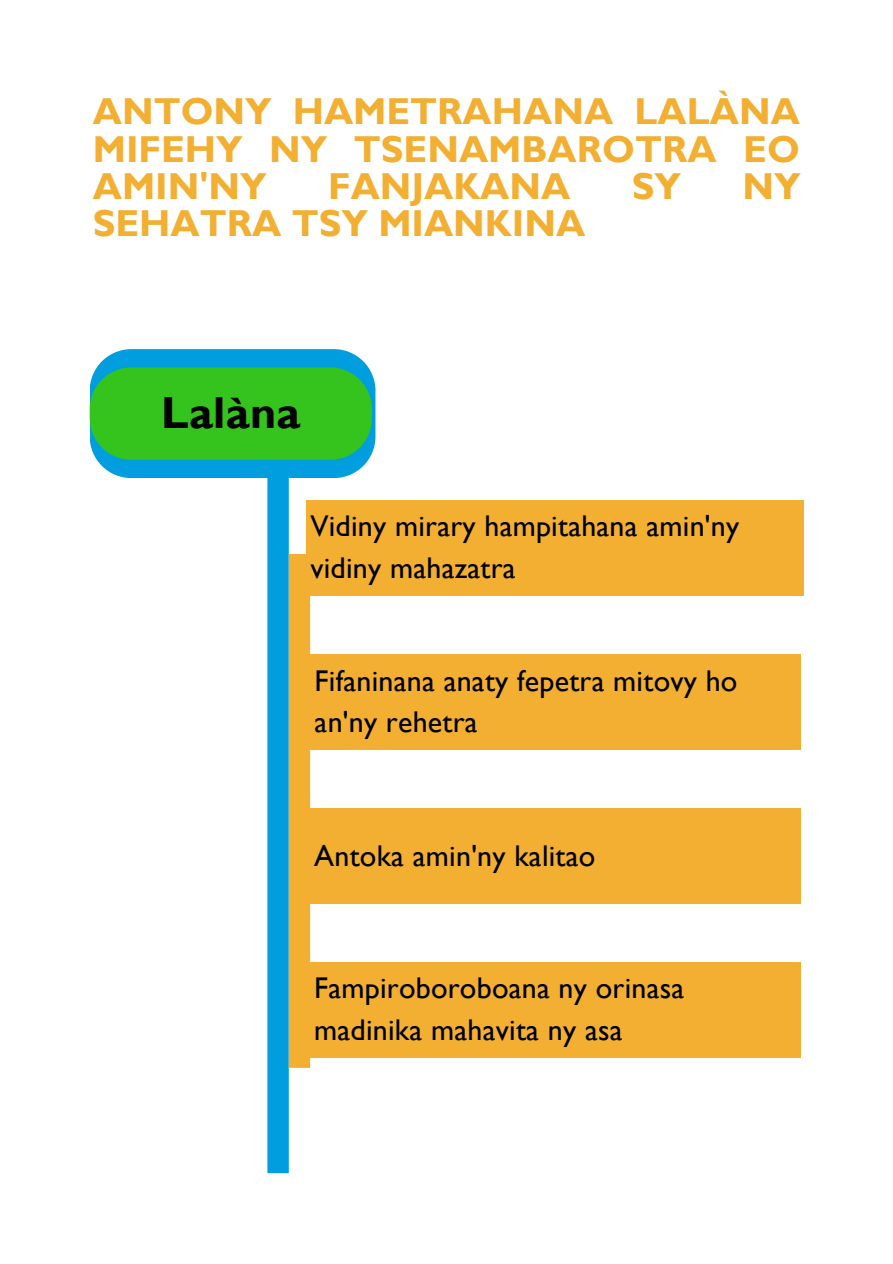
<style>
.page{position:relative;width:893px;height:1264px;background:#fff}
.page>*{position:absolute;margin:0;border:0;box-sizing:border-box;transform-origin:0 0}
.t1{font:700 45px "Gill Sans";letter-spacing:.01em;color:#000}
.t2{font:700 37.5px/37px "Gill Sans";color:#f2af32;text-align:justify}
.t3{font:30px/41.5px "Gill Sans";letter-spacing:.01em;color:#000}
</style>
<div class="page">
<svg style="left:90px;top:349px;width:285px;height:129px;background:#2dbb5d"></svg>
<div style="left:306px;top:500px;width:497px;height:95px;background:#f2af32"></div>
<div style="left:310px;top:654px;width:490px;height:95px;background:#f2af32"></div>
<div style="left:310px;top:808px;width:490px;height:95px;background:#f2af32"></div>
<div style="left:310px;top:962px;width:490px;height:95px;background:#f2af32"></div>
<div style="left:267px;top:463px;width:22px;height:710px;background:#009edf"></div>
<div style="left:289px;top:554px;width:21px;height:513px;background:#f2af32"></div>
<p class="t2" style="left:93px;top:93px;width:708px">ANTONY HAMETRAHANA LALÀNA MIFEHY NY TSENAMBAROTRA EO AMIN'NY</p>
<p class="t2" style="left:328px;top:167px;width:244px">FANJAKANA</p>
<p class="t2" style="left:631px;top:167px;width:51px">SY</p>
<p class="t2" style="left:742px;top:167px;width:60px">NY</p>
<p class="t2" style="left:93px;top:204px;width:494px">SEHATRA TSY MIANKINA</p>
<p class="t1" style="left:161px;top:386px;width:141px">Lalàna</p>
<p class="t3" style="left:310px;top:505px;width:430px">Vidiny mirary hampitahana amin'ny vidiny mahazatra</p>
<p class="t3" style="left:314px;top:659px;width:424px">Fifaninana anaty fepetra mitovy ho an'ny rehetra</p>
<p class="t3" style="left:314px;top:834px;width:283px">Antoka amin'ny kalitao</p>
<p class="t3" style="left:314px;top:967px;width:371px">Fampiroboroboana ny orinasa madinika mahavita ny asa</p>
</div>
